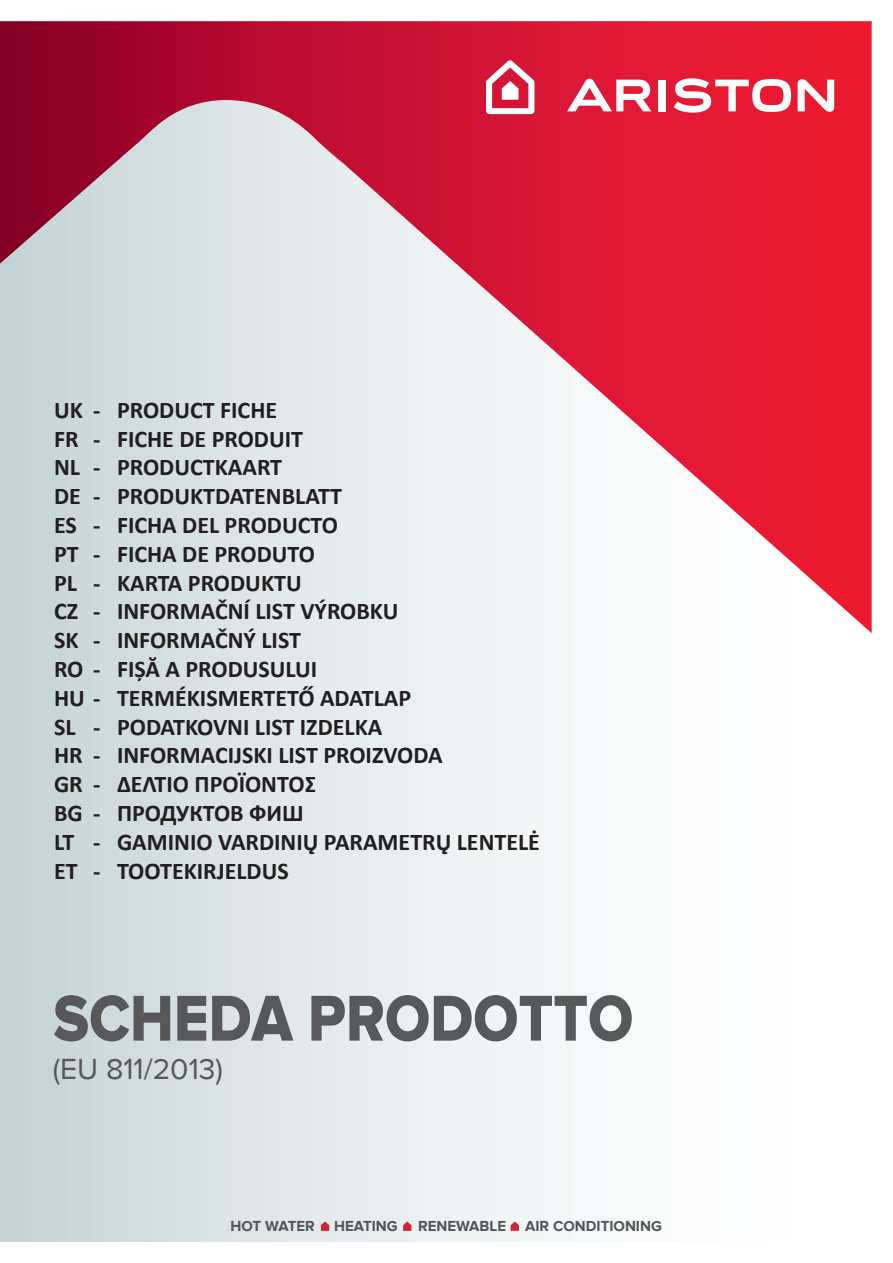
<style>
.page{position:relative;width:893px;height:1263px;background:#fff}
.page>*{position:absolute;margin:0;border:0;box-sizing:border-box;transform-origin:0 0}
.t1{font:67.2px "Proxima Nova S Extrabld";color:#57585a;scale:.88 1}
.t2{font:30px "Proxima Nova A";color:#57585a}
.t3{font:700 24px/28.8px "Calibri";color:#231f20}
.t4{font:700 15px "Proxima Nova";color:#535658}
</style>
<div class="page">
<div style="left:0;top:27px;width:872px;height:1215px;background:linear-gradient(to right,#cad7db,#fff)"></div>
<svg style="left:0;top:21px;width:872px;height:612px;background:#db8a98"></svg>
<svg style="left:486px;top:60px;width:48px;height:54px"></svg>
<svg style="left:798px;top:79px;width:36px;height:33px"></svg>
<div style="left:659px;top:80px;width:7px;height:31px;background:#fff"></div>
<svg style="left:674px;top:78px;width:117px;height:35px"></svg>
<svg style="left:567px;top:79px;width:84px;height:32px"></svg>
<svg style="left:321px;top:1221px;width:8px;height:10px"></svg>
<svg style="left:403px;top:1221px;width:8px;height:10px"></svg>
<svg style="left:511px;top:1221px;width:8px;height:10px"></svg>
<p class="t3" style="left:54px;top:395px;width:487px">UK - PRODUCT FICHE<br>FR - FICHE DE PRODUIT<br>NL - PRODUCTKAART<br>DE - PRODUKTDATENBLATT<br>ES - FICHA DEL PRODUCTO<br>PT - FICHA DE PRODUTO<br>PL - KARTA PRODUKTU<br>CZ - INFORMAČNÍ LIST VÝROBKU<br>SK - INFORMAČNÝ LIST<br>RO - FIȘĂ A PRODUSULUI<br>HU - TERMÉKISMERTETŐ ADATLAP<br>SL - PODATKOVNI LIST IZDELKA<br>HR - INFORMACIJSKI LIST PROIZVODA<br>GR - ΔΕΛΤΊΟ ΠΡΟΪΌΝΤΟΣ<br>BG - ПРОДУКТОВ ФИШ<br>LT - GAMINIO VARDINIŲ PARAMETRŲ LENTELĖ<br>ET - TOOTEKIRJELDUS</p>
<h1 class="t1" style="left:53px;top:979px;width:661px">SCHEDA PRODOTTO</h1>
<p class="t2" style="left:53px;top:1053px;width:172px">(EU 811/2013)</p>
<p class="t4" style="left:231px;top:1217px;width:86px">HOT WATER</p>
<p class="t4" style="left:334px;top:1217px;width:65px">HEATING</p>
<p class="t4" style="left:418px;top:1217px;width:89px">RENEWABLE</p>
<p class="t4" style="left:525px;top:1217px;width:138px">AIR CONDITIONING</p>
</div>
